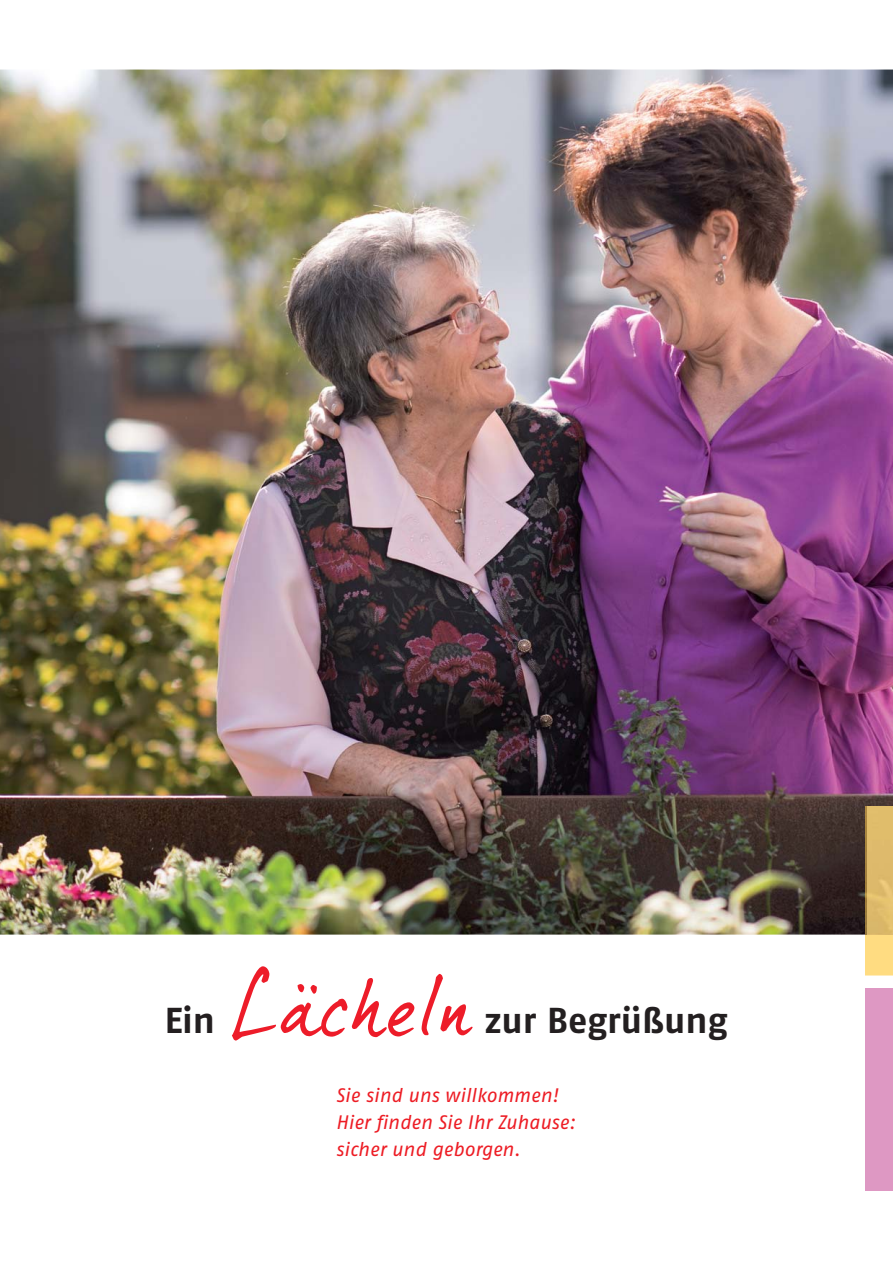
<style>
.page{position:relative;width:893px;height:1263px;background:#fff}
.page>*{position:absolute;margin:0;border:0;box-sizing:border-box;transform-origin:0 0}
.t1{font:81px "Dear Joe 5 CASUAL";letter-spacing:-.03em;color:#ed1c29}
.t2{font:700 36px "AWO Fago Office";letter-spacing:-.005em;color:#231f20}
.t3{font:italic 19.5px/27px "AWO Fago Office";letter-spacing:-.005em;color:#ed1c24}
</style>
<div class="page">
<img style="left:0;top:70px;width:893px;height:864px">
<div style="left:865px;top:988px;width:28px;height:203px;background:#de98c3"></div>
<svg style="left:865px;top:934px;width:28px;height:41px"></svg>
<img style="left:865px;top:806px;width:28px;height:128px">
<div style="left:867px;top:934px;width:26px;height:17px;background:#ffdc81"></div>
<h2 class="t2" style="left:165px;top:1007px;width:52px">Ein</h2>
<h1 class="t1" style="left:229px;top:981px;width:245px">Lächeln</h1>
<h2 class="t2" style="left:485px;top:1007px;width:244px">zur Begrüßung</h2>
<p class="t3" style="left:336px;top:1083px;width:241px">Sie sind uns willkommen!<br>Hier finden Sie Ihr Zuhause: sicher und geborgen.</p>
</div>
